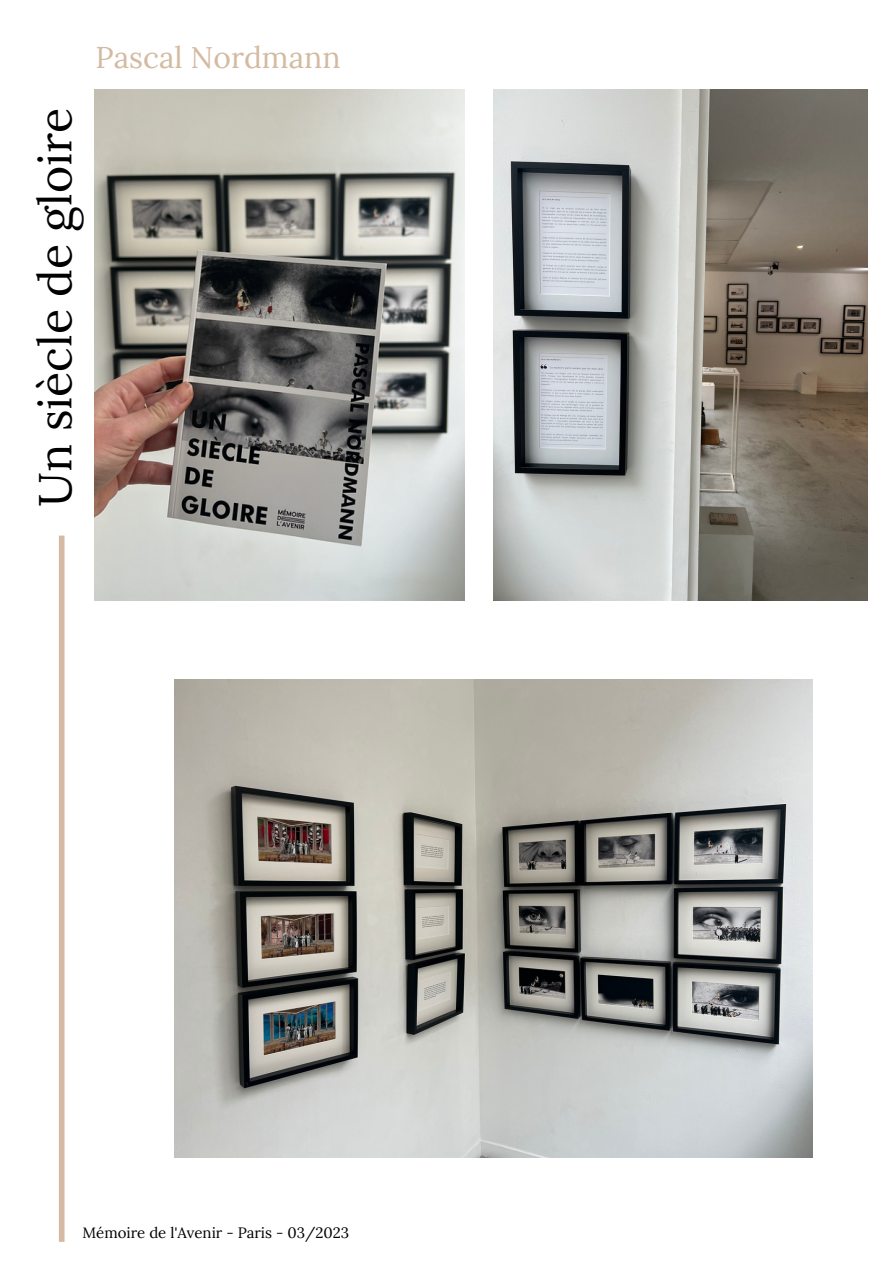
<style>
.page{position:relative;width:893px;height:1264px;background:#fff}
.page>*{position:absolute;margin:0;border:0;box-sizing:border-box;transform-origin:0 0}
.t1{font:46.5px "Lora";color:#000}
.t2{font:30px "Lora";color:#d3baa1}
.t3{font:15px "Lora";color:#000}
</style>
<div class="page">
<div style="left:59px;top:535px;width:5px;height:706px;background:#d3baa1"></div>
<img style="left:94px;top:89px;width:370px;height:512px">
<img style="left:174px;top:679px;width:638px;height:478px">
<img style="left:493px;top:89px;width:374px;height:512px">
<h2 class="t2" style="left:96px;top:38px;width:246px">Pascal Nordmann</h2>
<h1 class="t1" style="left:25px;top:507px;width:400px;rotate:-90deg">Un siècle de gloire</h1>
<p class="t3" style="left:82px;top:1222px;width:268px">Mémoire de l'Avenir - Paris - 03/2023</p>
</div>
